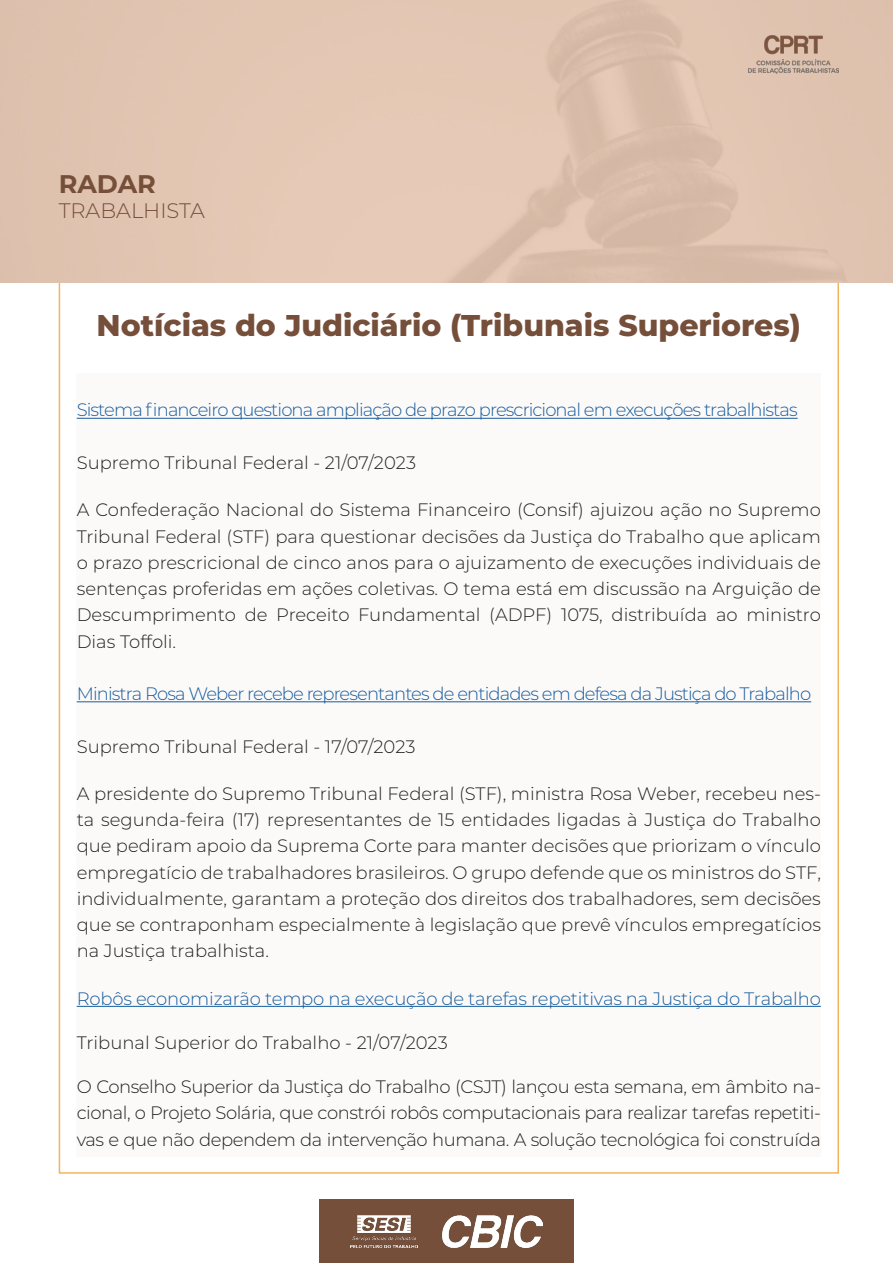
<style>
.page{position:relative;width:893px;height:1263px;background:#fff}
.page>*{position:absolute;margin:0;border:0;box-sizing:border-box;transform-origin:0 0}
.t1{font:800 30px "Montserrat";color:#754f3a}
.t2{font:700 25.5px "Montserrat";color:#754f3a}
.t3{font:300 21px "Montserrat";color:#754f3a}
.t4{font:300 18px/26.2px "Montserrat";color:#231f20;text-align:justify}
.t5{font:300 18px "Montserrat";letter-spacing:-.05em;color:#175d9e}
.t6{font:300 18px "Montserrat";letter-spacing:-.01em;color:#175d9e}
</style>
<div class="page">
<div style="left:77px;top:373px;width:744px;height:784px;background:#fcfaf9"></div>
<hr style="left:77px;top:418px;width:721px;height:1px;background:#175d9e">
<hr style="left:77px;top:701px;width:734px;height:1px;background:#175d9e">
<hr style="left:77px;top:1006px;width:744px;height:1px;background:#175d9e">
<div style="left:319px;top:1200px;width:254px;height:63px;background:#754f3a"></div>
<img style="left:443px;top:1215px;width:100px;height:33px">
<img style="left:350px;top:1215px;width:67px;height:33px">
<div style="left:0;top:0;width:893px;height:282px;background:#e2c5b1"></div>
<img style="left:748px;top:36px;width:91px;height:38px">
<p class="t2" style="left:59px;top:166px;width:99px">RADAR</p>
<p class="t3" style="left:59px;top:197px;width:148px">TRABALHISTA</p>
<p class="t1" style="left:97px;top:303px;width:706px">Notícias do Judiciário (Tribunais Superiores)</p>
<p class="t5" style="left:77px;top:398px;width:722px">Sistema financeiro questiona ampliação de prazo prescricional em execuções trabalhistas</p>
<p class="t4" style="left:77px;top:449px;width:341px">Supremo Tribunal Federal - 21/07/2023</p>
<p class="t4" style="left:77px;top:496px;width:746px">A Confederação Nacional do Sistema Financeiro (Consif) ajuizou ação no Supremo Tribunal Federal (STF) para questionar decisões da Justiça do Trabalho que aplicam o prazo prescricional de cinco anos para o ajuizamento de execuções individuais de sentenças proferidas em ações coletivas. O tema está em discussão na Arguição de Descumprimento de Preceito Fundamental (ADPF) 1075, distribuída ao ministro Dias Toffoli.</p>
<p class="t5" style="left:77px;top:681px;width:736px">Ministra Rosa Weber recebe representantes de entidades em defesa da Justiça do Trabalho</p>
<p class="t4" style="left:77px;top:732px;width:340px">Supremo Tribunal Federal - 17/07/2023</p>
<p class="t4" style="left:77px;top:780px;width:746px">A presidente do Supremo Tribunal Federal (STF), ministra Rosa Weber, recebeu nes&shy;ta segunda-feira (17) representantes de 15 entidades ligadas à Justiça do Trabalho que pediram apoio da Suprema Corte para manter decisões que priorizam o vínculo empregatício de trabalhadores brasileiros. O grupo defende que os ministros do STF, individualmente, garantam a proteção dos direitos dos trabalhadores, sem decisões que se contraponham especialmente à legislação que prevê vínculos empregatícios na Justiça trabalhista.</p>
<p class="t6" style="left:77px;top:986px;width:746px">Robôs economizarão tempo na execução de tarefas repetitivas na Justiça do Trabalho</p>
<p class="t4" style="left:77px;top:1029px;width:373px">Tribunal Superior do Trabalho - 21/07/2023</p>
<p class="t4" style="left:77px;top:1073px;width:746px">O Conselho Superior da Justiça do Trabalho (CSJT) lançou esta semana, em âmbito na&shy;cional, o Projeto Solária, que constrói robôs computacionais para realizar tarefas repetiti&shy;vas e que não dependem da intervenção humana. A solução tecnológica foi construída</p>
</div>
